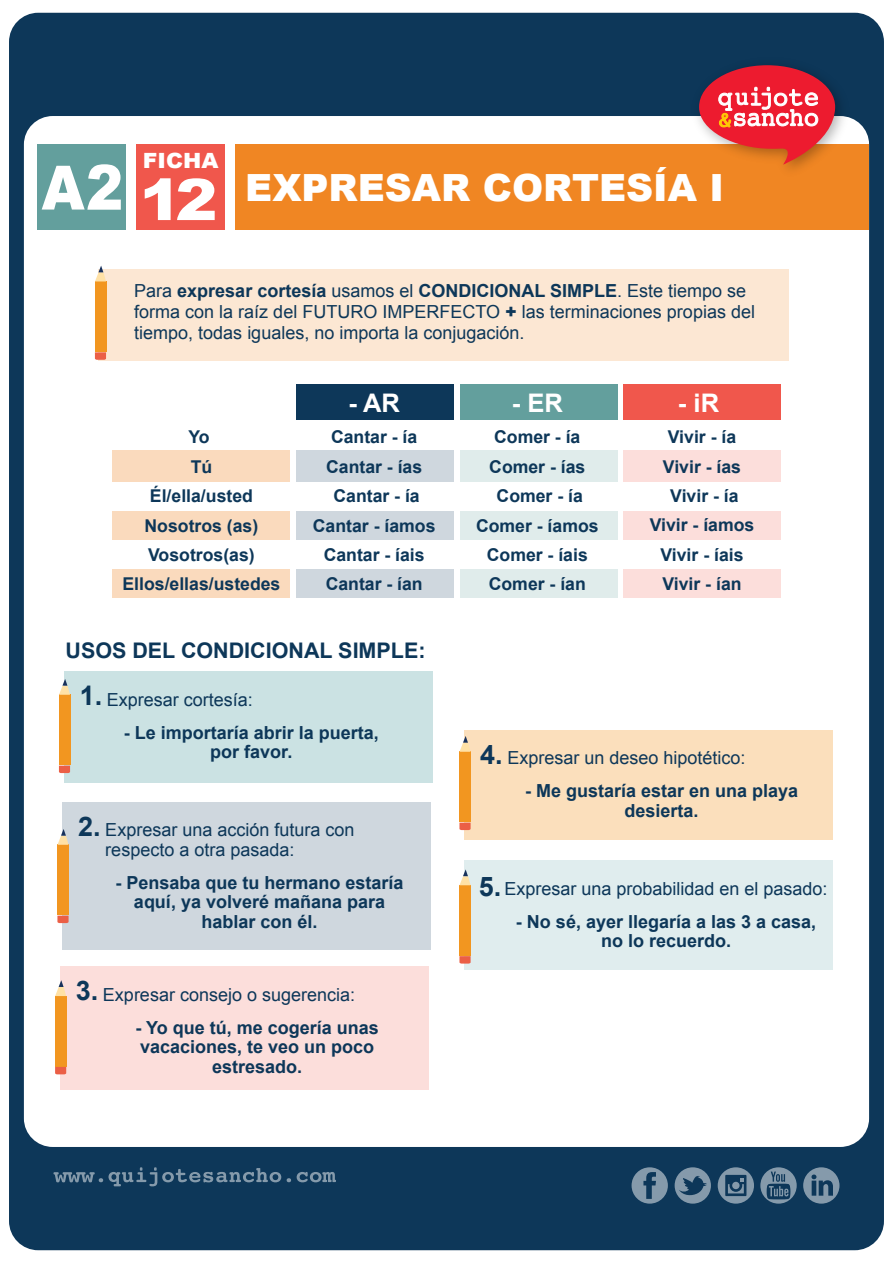
<style>
.page{position:relative;width:893px;height:1263px;background:#fff}
.page>*{position:absolute;margin:0;border:0;box-sizing:border-box;transform-origin:0 0}
.t1{font:900 61.2px "Arial";color:#fff;scale:.9 1}
.t2{font:900 57.3px "Arial";color:#fff;scale:1.1 1}
.t3{font:900 37.5px "Arial";color:#fff}
.t4{font:700 27px "Arial";color:#0d3759}
.t5{font:700 25.5px "Arial";color:#fff}
.t6{font:700 21.45px "Arial";color:#0d3759}
.t7{font:900 21px "Arial";color:#fff;scale:1.04 1}
.t8{font:18px/21px "Arial";color:#0d3759}
.t9{font:700 18px/19.5px "Arial";color:#0d3759;text-align:center}
.t10{font:700 17.7px/29.4px "Arial";color:#0d3759;text-align:center}
.s1{font-size:62.4px}
.s2{font-weight:700}
.s3{font-weight:900}
</style>
<div class="page">
<div style="left:9px;top:13px;width:875px;height:1237px;background:#0d3759;border-radius:29px"></div>
<div style="left:24px;top:116px;width:845px;height:1031px;background:#fff;border-radius:29px"></div>
<div style="left:464px;top:730px;width:369px;height:110px;background:#fbdfbc"></div>
<div style="left:464px;top:860px;width:369px;height:110px;background:#e0edee"></div>
<div style="left:98px;top:270px;width:691px;height:91px;background:#fce7d3"></div>
<div style="left:64px;top:671px;width:369px;height:112px;background:#cbe2e3"></div>
<div style="left:236px;top:144px;width:633px;height:86px;background:#f08623"></div>
<div style="left:37px;top:144px;width:89px;height:86px;background:#639f9d"></div>
<div style="left:136px;top:144px;width:89px;height:86px;background:#f0574c"></div>
<div style="left:59px;top:695px;width:11px;height:70px;background:#f29620"></div>
<svg style="left:59px;top:679px;width:11px;height:16px"></svg>
<svg style="left:59px;top:766px;width:11px;height:7px"></svg>
<div style="left:95px;top:281px;width:11px;height:71px;background:#f29620"></div>
<svg style="left:95px;top:266px;width:11px;height:15px"></svg>
<svg style="left:95px;top:352px;width:11px;height:8px"></svg>
<div style="left:296px;top:385px;width:158px;height:35px;background:#0d3759"></div>
<div style="left:112px;top:450px;width:177px;height:32px;background:#fadabd"></div>
<div style="left:112px;top:511px;width:177px;height:29px;background:#fadabd"></div>
<div style="left:112px;top:569px;width:177px;height:29px;background:#fadabd"></div>
<div style="left:296px;top:450px;width:158px;height:32px;background:#cfd7de"></div>
<div style="left:296px;top:511px;width:158px;height:29px;background:#cfd7de"></div>
<div style="left:296px;top:569px;width:158px;height:29px;background:#cfd7de"></div>
<div style="left:460px;top:385px;width:158px;height:35px;background:#639f9d"></div>
<div style="left:460px;top:450px;width:158px;height:32px;background:#e0eceb"></div>
<div style="left:460px;top:511px;width:158px;height:29px;background:#e0eceb"></div>
<div style="left:460px;top:569px;width:158px;height:29px;background:#e0eceb"></div>
<div style="left:623px;top:385px;width:158px;height:35px;background:#f0574c"></div>
<div style="left:623px;top:450px;width:158px;height:32px;background:#fcdedb"></div>
<div style="left:623px;top:511px;width:158px;height:29px;background:#fcdedb"></div>
<div style="left:623px;top:569px;width:158px;height:29px;background:#fcdedb"></div>
<div style="left:62px;top:802px;width:369px;height:147px;background:#cfd7de"></div>
<div style="left:58px;top:845px;width:11px;height:70px;background:#f29620"></div>
<svg style="left:57px;top:829px;width:12px;height:16px"></svg>
<svg style="left:57px;top:916px;width:12px;height:7px"></svg>
<div style="left:60px;top:967px;width:369px;height:123px;background:#fcdedb"></div>
<div style="left:55px;top:996px;width:11px;height:70px;background:#f29620"></div>
<svg style="left:55px;top:980px;width:11px;height:16px"></svg>
<svg style="left:55px;top:1067px;width:11px;height:7px"></svg>
<div style="left:460px;top:752px;width:11px;height:70px;background:#f29620"></div>
<svg style="left:459px;top:736px;width:12px;height:16px"></svg>
<svg style="left:459px;top:823px;width:12px;height:7px"></svg>
<div style="left:460px;top:885px;width:11px;height:70px;background:#f29620"></div>
<svg style="left:459px;top:869px;width:12px;height:16px"></svg>
<svg style="left:459px;top:956px;width:12px;height:7px"></svg>
<svg style="left:675px;top:1167px;width:36px;height:36px"></svg>
<svg style="left:632px;top:1167px;width:36px;height:36px"></svg>
<svg style="left:718px;top:1167px;width:36px;height:36px"></svg>
<div style="left:732px;top:1182px;width:8px;height:7px;background:#859aab;border-radius:50%"></div>
<svg style="left:760px;top:1167px;width:37px;height:36px"></svg>
<svg style="left:803px;top:1167px;width:36px;height:36px"></svg>
<svg style="left:53px;top:1172px;width:50px;height:10px"></svg>
<svg style="left:109px;top:1167px;width:172px;height:19px"></svg>
<svg style="left:287px;top:1178px;width:4px;height:4px"></svg>
<svg style="left:297px;top:1172px;width:39px;height:10px"></svg>
<img style="left:695px;top:97px;width:160px;height:73px">
<svg style="left:699px;top:65px;width:137px;height:100px"></svg>
<h1 class="t1" style="left:42px;top:143px;width:92px">A<span class="s1">2</span></h1>
<p class="t7" style="left:143px;top:145px;width:74px">FICHA</p>
<h2 class="t2" style="left:140px;top:158px;width:72px">12</h2>
<h3 class="t3" style="left:245px;top:161px;width:480px">EXPRESAR CORTESÍA I</h3>
<p class="t8" style="left:134px;top:280px;width:622px">Para <span class="s2">expresar cortesía</span> usamos el <span class="s2">CONDICIONAL SIMPLE</span>. Este tiempo se forma con la raíz del FUTURO IMPERFECTO <span class="s3">+</span> las terminaciones propias del tiempo, todas iguales, no importa la conjugación.</p>
<h3 class="t5" style="left:348px;top:386px;width:53px">- AR</h3>
<p class="t10" style="left:122px;top:423px;width:159px">Yo<br>Tú<br>Él/ella/usted<br>Nosotros (as)<br>Vosotros(as)<br>Ellos/ellas/ustedes</p>
<p class="t10" style="left:313px;top:423px;width:124px">Cantar - ía<br>Cantar - ías<br>Cantar - ía<br>Cantar - íamos<br>Cantar - íais<br>Cantar - ían</p>
<p class="t6" style="left:65px;top:636px;width:362px">USOS DEL CONDICIONAL SIMPLE:</p>
<h3 class="t4" style="left:80px;top:677px;width:24px">1.</h3>
<p class="t8" style="left:107px;top:689px;width:148px">Expresar cortesía:</p>
<p class="t9" style="left:124px;top:723px;width:257px">- Le importaría abrir la puerta, por favor.</p>
<h3 class="t4" style="left:78px;top:808px;width:24px">2.</h3>
<p class="t8" style="left:105px;top:820px;width:251px;line-height:19.5px">Expresar una acción futura con respecto a otra pasada:</p>
<p class="t9" style="left:115px;top:873px;width:290px">- Pensaba que tu hermano estaría aquí, ya volveré mañana para hablar con él.</p>
<h3 class="t4" style="left:76px;top:973px;width:24px">3.</h3>
<p class="t8" style="left:103px;top:984px;width:254px">Expresar consejo o sugerencia:</p>
<p class="t9" style="left:136px;top:1018px;width:245px">- Yo que tú, me cogería unas vacaciones, te veo un poco estresado.</p>
<h3 class="t5" style="left:512px;top:386px;width:53px">- ER</h3>
<h3 class="t5" style="left:678px;top:386px;width:43px">- iR</h3>
<p class="t10" style="left:476px;top:423px;width:124px">Comer - ía<br>Comer - ías<br>Comer - ía<br>Comer - íamos<br>Comer - íais<br>Comer - ían</p>
<p class="t10" style="left:650px;top:423px;width:106px">Vivir - ía<br>Vivir - ías<br>Vivir - ía<br>Vivir - íamos<br>Vivir - íais<br>Vivir - ían</p>
<h3 class="t4" style="left:480px;top:736px;width:24px">4.</h3>
<p class="t8" style="left:507px;top:747px;width:240px">Expresar un deseo hipotético:</p>
<p class="t9" style="left:525px;top:781px;width:275px">- Me gustaría estar en una playa desierta.</p>
<h3 class="t4" style="left:479px;top:868px;width:24px">5.</h3>
<p class="t8" style="left:504px;top:878px;width:325px">Expresar una probabilidad en el pasado:</p>
<p class="t9" style="left:516px;top:912px;width:302px">- No sé, ayer llegaría a las 3 a casa, no lo recuerdo.</p>
</div>
